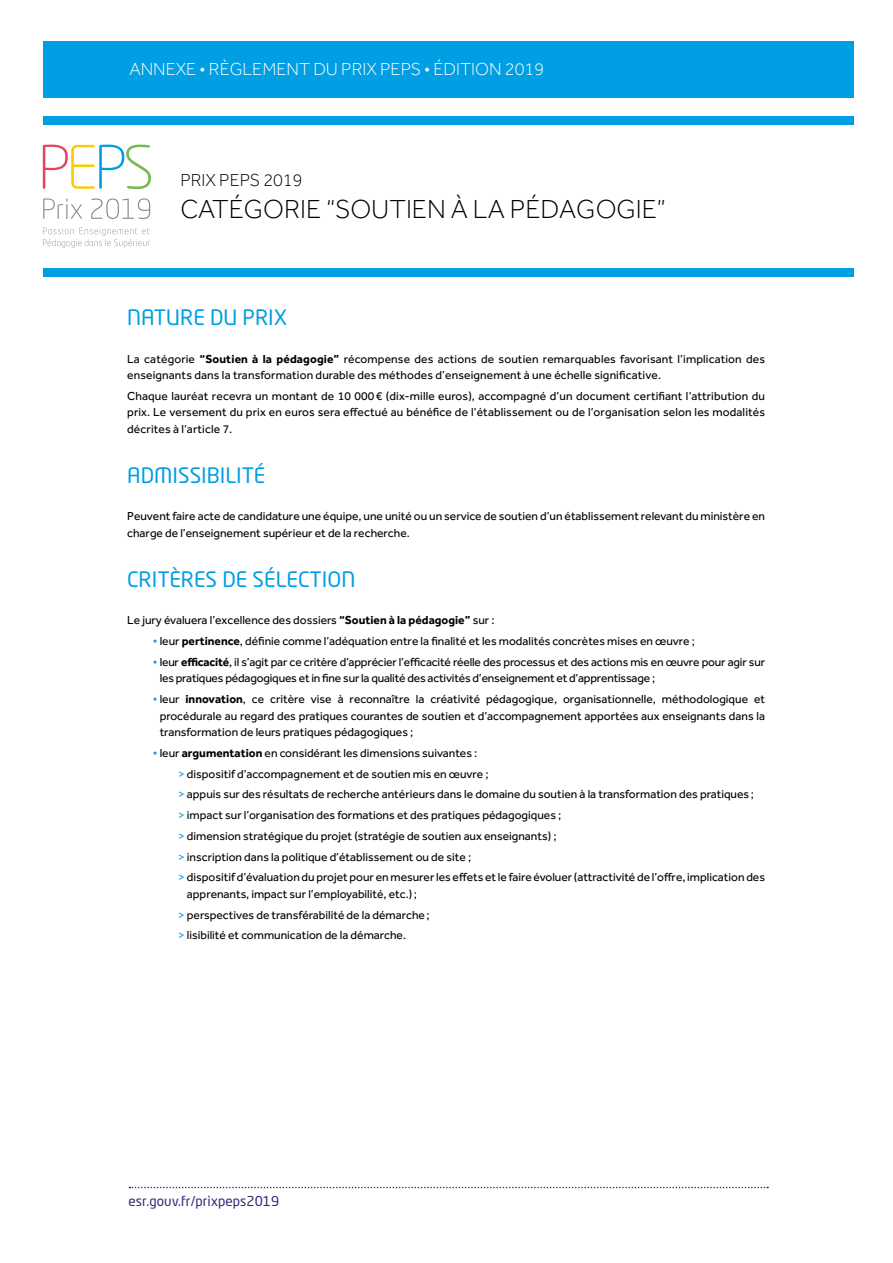
<style>
.page{position:relative;width:893px;height:1263px;background:#fff}
.page>*{position:absolute;margin:0;border:0;box-sizing:border-box;transform-origin:0 0}
.t1{font:300 27px "Effra";color:#000}
.t2{font:21px "Neo Tech Std";color:#009ee3}
.t3{font:300 18px "Effra";color:#fff}
.t4{font:300 18px "Effra";color:#000}
.t5{font:13.5px "Neo Tech Std";color:#3a247b}
.t6{font:12px/20.7px "Effra";color:#000}
.s1{font-weight:700}
.s2{color:#009ee3}
</style>
<div class="page">
<svg style="left:129px;top:1187px;width:639px;height:1px"></svg>
<div style="left:43px;top:41px;width:811px;height:57px;background:#009ee3"></div>
<div style="left:43px;top:116px;width:811px;height:9px;background:#009ee3"></div>
<div style="left:43px;top:268px;width:811px;height:9px;background:#009ee3"></div>
<svg style="left:43px;top:227px;width:107px;height:21px"></svg>
<svg style="left:43px;top:145px;width:108px;height:44px"></svg>
<svg style="left:43px;top:198px;width:39px;height:21px"></svg>
<svg style="left:91px;top:198px;width:59px;height:21px"></svg>
<h3 class="t3" style="left:129px;top:59px;width:416px">ANNEXE • RÈGLEMENT DU PRIX PEPS • ÉDITION 2019</h3>
<h3 class="t4" style="left:180px;top:170px;width:124px">PRIX PEPS 2019</h3>
<h1 class="t1" style="left:180px;top:194px;width:486px">CATÉGORIE “SOUTIEN À LA PÉDAGOGIE”</h1>
<h2 class="t2" style="left:127px;top:305px;width:162px">NATURE DU PRIX</h2>
<p class="t6" style="left:127px;top:350px;width:639px;line-height:16.5px">La catégorie <span class="s1">“Soutien à la pédagogie”</span> récompense des actions de soutien remarquables favorisant l’implication des enseignants dans la transformation durable des méthodes d’enseignement à une échelle significative.</p>
<p class="t6" style="left:127px;top:387px;width:639px;line-height:16.5px;text-align:justify">Chaque lauréat recevra un montant de 10 000 € (dix-mille euros), accompagné d’un document certifiant l’attribution du prix. Le versement du prix en euros sera effectué au bénéfice de l’établissement ou de l’organisation selon les modalités décrites à l’article 7.</p>
<h2 class="t2" style="left:127px;top:463px;width:140px">ADMISSIBILITÉ</h2>
<p class="t6" style="left:127px;top:508px;width:639px;line-height:16.5px">Peuvent faire acte de candidature une équipe, une unité ou un service de soutien d’un établissement relevant du ministère en charge de l’enseignement supérieur et de la recherche.</p>
<h2 class="t2" style="left:127px;top:566px;width:230px">CRITÈRES DE SÉLECTION</h2>
<p class="t6" style="left:127px;top:610px;width:369px">Le jury évaluera l’excellence des dossiers <span class="s1">“Soutien à la pédagogie”</span> sur :</p>
<p class="t6" style="left:153px;top:631px;width:544px"><span class="s2">•</span> leur <span class="s1">pertinence</span>, définie comme l’adéquation entre la finalité et les modalités concrètes mises en œuvre ;</p>
<p class="t6" style="left:160px;top:653px;width:607px;line-height:16.5px;text-indent:-7px"><span class="s2">•</span> leur <span class="s1">efficacité</span>, il s’agit par ce critère d’apprécier l’efficacité réelle des processus et des actions mis en œuvre pour agir sur les pratiques pédagogiques et in fine sur la qualité des activités d’enseignement et d’apprentissage ;</p>
<p class="t6" style="left:160px;top:691px;width:607px;line-height:16.5px;text-align:justify;text-indent:-7px"><span class="s2">•</span> leur <span class="s1">innovation</span>, ce critère vise à reconnaître la créativité pédagogique, organisationnelle, méthodologique et procédurale au regard des pratiques courantes de soutien et d’accompagnement apportées aux enseignants dans la transformation de leurs pratiques pédagogiques ;</p>
<p class="t6" style="left:178px;top:742px;width:588px;text-indent:-26px"><span class="s2">•</span> leur <span class="s1">argumentation</span> en considérant les dimensions suivantes :<br><span class="s2">&gt;</span> dispositif d’accompagnement et de soutien mis en œuvre ;<br><span class="s2">&gt;</span> appuis sur des résultats de recherche antérieurs dans le domaine du soutien à la transformation des pratiques ;<br><span class="s2">&gt;</span> impact sur l’organisation des formations et des pratiques pédagogiques ;<br><span class="s2">&gt;</span> dimension stratégique du projet (stratégie de soutien aux enseignants) ;<br><span class="s2">&gt;</span> inscription dans la politique d’établissement ou de site ;<br><span class="s2">&gt;</span> dispositif d’évaluation du projet pour en mesurer les effets et le faire évoluer (attractivité de l’offre, implication des</p>
<p class="t6" style="left:178px;top:883px;width:253px;text-indent:9px">apprenants, impact sur l’employabilité, etc.);<br><span class="s2">&gt;</span> perspectives de transférabilité de la démarche; <span class="s2">&gt;</span> lisibilité et communication de la démarche.</p>
<p class="t5" style="left:129px;top:1192px;width:152px">esr.gouv.fr/prixpeps2019</p>
</div>
